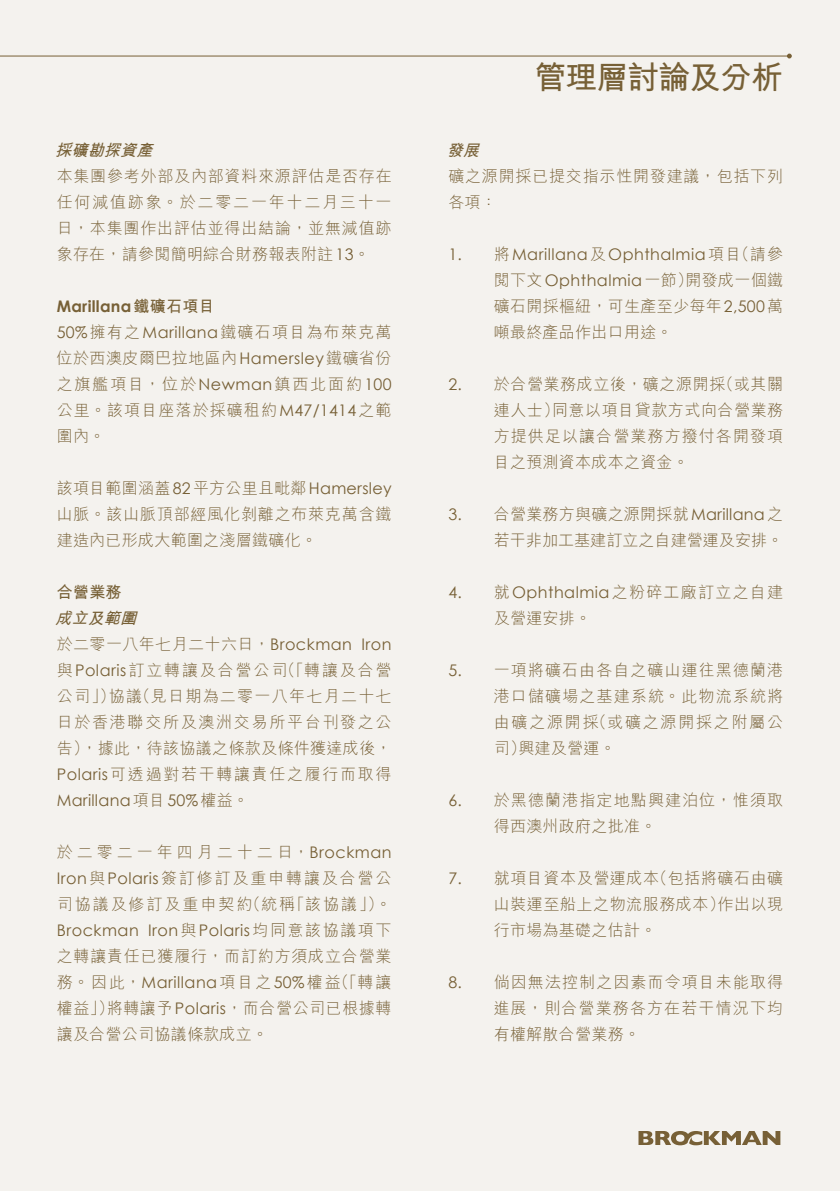
<style>
.page{position:relative;width:840px;height:1191px;background:#fff}
.page>*{position:absolute;margin:0;border:0;box-sizing:border-box;transform-origin:0 0}
.t1{font:700 32px "M Hei HK";letter-spacing:-.035em;color:#776036}
.t2{font:300 16px/26px "M Hei HK";letter-spacing:.05em;color:#776036;text-align:justify}
.t3{font:16px "Century Gothic";letter-spacing:.03em;color:#776036}
.t4{font:300 16px/26px "M Hei HK";letter-spacing:.07em;color:#776036;text-align:right}
.t5{font:300 16px/26px "M Hei HK";letter-spacing:.105em;color:#776036}
.t6{font:300 16px/26px "M Hei HK";letter-spacing:.12em;color:#776036;text-align:right}
.t7{font:300 16px/26px "M Hei HK";letter-spacing:.08em;color:#776036}
.t8{font:300 16px/26px "M Hei HK";letter-spacing:.015em;color:#776036}
.t9{font:300 16px/26px "M Hei HK";letter-spacing:.02em;color:#776036}
.t10{font:300 16px/26px "M Hei HK";letter-spacing:.025em;color:#776036}
.t11{font:300 16px "M Hei HK";letter-spacing:.005em;color:#776036}
.t12{font:700 16px "Century Gothic";letter-spacing:.015em;color:#776036}
.t13{font:italic 700 16px "M Hei HK";color:#776036}
.t14{font:300 16px/26px "M Hei HK";letter-spacing:.11em;color:#776036}
.t15{font:700 16px "M Hei HK";color:#776036}
.s1{font-family:"Century Gothic";font-weight:400}
.s2{font-family:"M Hei HK"}
.s3{font-family:"M Hei HK";font-weight:300}
</style>
<div class="page">
<div style="left:0;top:0;width:839px;height:1191px;background:#f4f2ee"></div>
<svg style="left:638px;top:1131px;width:142px;height:14px"></svg>
<hr style="left:0;top:56px;width:789px;height:1px;background:#776036">
<svg style="left:786px;top:54px;width:5px;height:4px"></svg>
<p class="t13" style="left:55px;top:139px;width:104px">採礦勘探資產</p>
<p class="t2" style="left:57px;top:163px;width:336px">本集團參考外部及內部資料來源評估是否存在任何減值跡象。於二零二一年十二月三十一日，本集團作出評估並得出結論，並無減值跡象存在，請參閱簡明綜合財務報表附註<span class="s1">13</span>。</p>
<p class="t12" style="left:57px;top:294px;width:159px">Marillana<span class="s2">鐵礦石項目</span></p>
<p class="t2" style="left:57px;top:319px;width:336px"><span class="s1">50%</span>擁有之<span class="s1">Marillana</span>鐵礦石項目為布萊克萬位於西澳皮爾巴拉地區內<span class="s1">Hamersley</span>鐵礦省份之旗艦項目，位於<span class="s1">Newman</span>鎮西北面約<span class="s1">100</span>公里。該項目座落於採礦租約<span class="s1">M47/1414</span>之範圍內。</p>
<p class="t2" style="left:57px;top:475px;width:336px">該項目範圍涵蓋<span class="s1">82</span>平方公里且毗鄰<span class="s1">Hamersley</span>山脈。該山脈頂部經風化剝離之布萊克萬含鐵建造內已形成大範圍之淺層鐵礦化。</p>
<p class="t15" style="left:57px;top:581px;width:66px">合營業務</p>
<p class="t13" style="left:55px;top:607px;width:88px">成立及範圍</p>
<p class="t3" style="left:361px;top:633px;width:32px">Iron</p>
<p class="t10" style="left:279px;top:631px;width:113px;text-indent:-223px">於二零一八年七月二十六日，<span class="s1">Brockman<br></span>（「轉讓及合營</p>
<p class="t7" style="left:134px;top:657px;width:258px;text-indent:-78px">與<span class="s1">Polaris</span>訂立轉讓及合營公司<br>（見日期為二零一八年七月二十七</p>
<p class="t5" style="left:57px;top:683px;width:336px">公司」）<br>日於香港聯交所及澳洲交易所平台刊發之公告，）據此，待該協議之條款及條件獲達成後，<br><span class="s1">Polaris</span>可透過對若干轉讓責任之履行而取得</p>
<p class="t3" style="left:57px;top:789px;width:194px">Marillana<span class="s3">項目</span>50%<span class="s3">權益。</span></p>
<p class="t6" style="left:57px;top:839px;width:336px">於二零二一年四月二十二日，<span class="s1">Brockman<br>Iron</span>與<span class="s1">Polaris</span>簽訂修訂及重申轉讓及合營公「該協議 。(「</p>
<p class="t2" style="left:109px;top:683px;width:35px">協議</p>
<p class="t2" style="left:244px;top:891px;width:52px">（統稱</p>
<p class="t6" style="left:57px;top:891px;width:197px">司協議及修訂及重申契約</p>
<p class="t3" style="left:148px;top:919px;width:245px">Iron<span class="s3">與</span>Polaris<span class="s3">均同意該協議項下</span></p>
<p class="t3" style="left:57px;top:919px;width:83px">Brockman</p>
<p class="t2" style="left:57px;top:943px;width:336px;text-align:right">之轉讓責任已獲履行，而訂約方須成立合營業（「轉讓</p>
<p class="t3" style="left:57px;top:971px;width:285px"><span class="s3">務。因此，</span>Marillana<span class="s3">項目之</span>50%<span class="s3">權益</span></p>
<p class="t2" style="left:107px;top:995px;width:286px">將轉讓予<span class="s1">Polaris</span>，而合營公司已根據轉</p>
<p class="t8" style="left:57px;top:995px;width:213px">權益」）<br>讓及合營公司協議條款成立。</p>
<h1 class="t1" style="left:534px;top:54px;width:250px">管理層討論及分析</h1>
<p class="t13" style="left:446px;top:139px;width:39px">發展</p>
<p class="t2" style="left:448px;top:163px;width:336px">礦之源開採已提交指示性開發建議，包括下列各項：</p>
<p class="t2" style="left:733px;top:241px;width:51px">（請參</p>
<p class="t3" style="left:493px;top:243px;width:249px"><span class="s3">將</span>Marillana<span class="s3">及</span>Ophthalmia<span class="s3">項目</span></p>
<p class="t3" style="left:448px;top:243px;width:15px">1.</p>
<p class="t3" style="left:448px;top:373px;width:15px">2.</p>
<p class="t3" style="left:448px;top:503px;width:15px">3.</p>
<p class="t3" style="left:448px;top:581px;width:15px">4.</p>
<p class="t3" style="left:448px;top:659px;width:15px">5.</p>
<p class="t3" style="left:448px;top:789px;width:15px">6.</p>
<p class="t3" style="left:448px;top:867px;width:15px">7.</p>
<p class="t3" style="left:448px;top:971px;width:15px">8.</p>
<p class="t3" style="left:493px;top:269px;width:201px"><span class="s3">閱下文</span>Ophthalmia<span class="s3">一節）</span></p>
<p class="t9" style="left:493px;top:293px;width:291px">礦石開採樞紐，可生產至少每年<span class="s1">2,500</span>萬噸最終產品作出口用途。</p>
<p class="t2" style="left:717px;top:371px;width:67px">（或其關</p>
<p class="t2" style="left:685px;top:267px;width:99px">開發成一個鐵</p>
<p class="t2" style="left:493px;top:371px;width:233px">於合營業務成立後，礦之源開採</p>
<p class="t2" style="left:551px;top:397px;width:233px">同意以項目貸款方式向合營業務</p>
<p class="t2" style="left:493px;top:397px;width:291px;text-align:left">連人士）<br>方提供足以讓合營業務方撥付各開發項目之預測資本成本之資金。</p>
<p class="t8" style="left:493px;top:501px;width:291px">合營業務方與礦之源開採就<span class="s1">Marillana</span>之</p>
<p class="t11" style="left:493px;top:532px;width:291px">若干非加工基建訂立之自建營運及安排。</p>
<p class="t7" style="left:493px;top:579px;width:291px">就<span class="s1">Ophthalmia</span>之粉碎工廠訂立之自建</p>
<p class="t2" style="left:493px;top:605px;width:99px">及營運安排。</p>
<p class="t2" style="left:493px;top:657px;width:291px">一項將礦石由各自之礦山運往黑德蘭港</p>
<p class="t4" style="left:493px;top:683px;width:291px">港口儲礦場之基建系統。此物流系統將（或礦之源開採之附屬公</p>
<p class="t14" style="left:518px;top:709px;width:99px;text-indent:-25px">由礦之源開採興建及營運。</p>
<p class="t2" style="left:493px;top:735px;width:34px">司）</p>
<p class="t4" style="left:493px;top:787px;width:291px">於黑德蘭港指定地點興建泊位，惟須取</p>
<p class="t8" style="left:493px;top:813px;width:164px">得西澳州政府之批准。</p>
<p class="t2" style="left:651px;top:865px;width:133px">（包括將礦石由礦</p>
<p class="t2" style="left:493px;top:865px;width:167px">就項目資本及營運成本</p>
<p class="t2" style="left:493px;top:891px;width:233px">山裝運至船上之物流服務成本）行市場為基礎之估計。</p>
<p class="t2" style="left:493px;top:969px;width:291px">倘因無法控制之因素而令項目未能取得</p>
<p class="t2" style="left:717px;top:891px;width:67px">作出以現</p>
<p class="t4" style="left:493px;top:995px;width:291px;text-align:left">進展，則合營業務各方在若干情況下均有權解散合營業務。</p>
</div>
